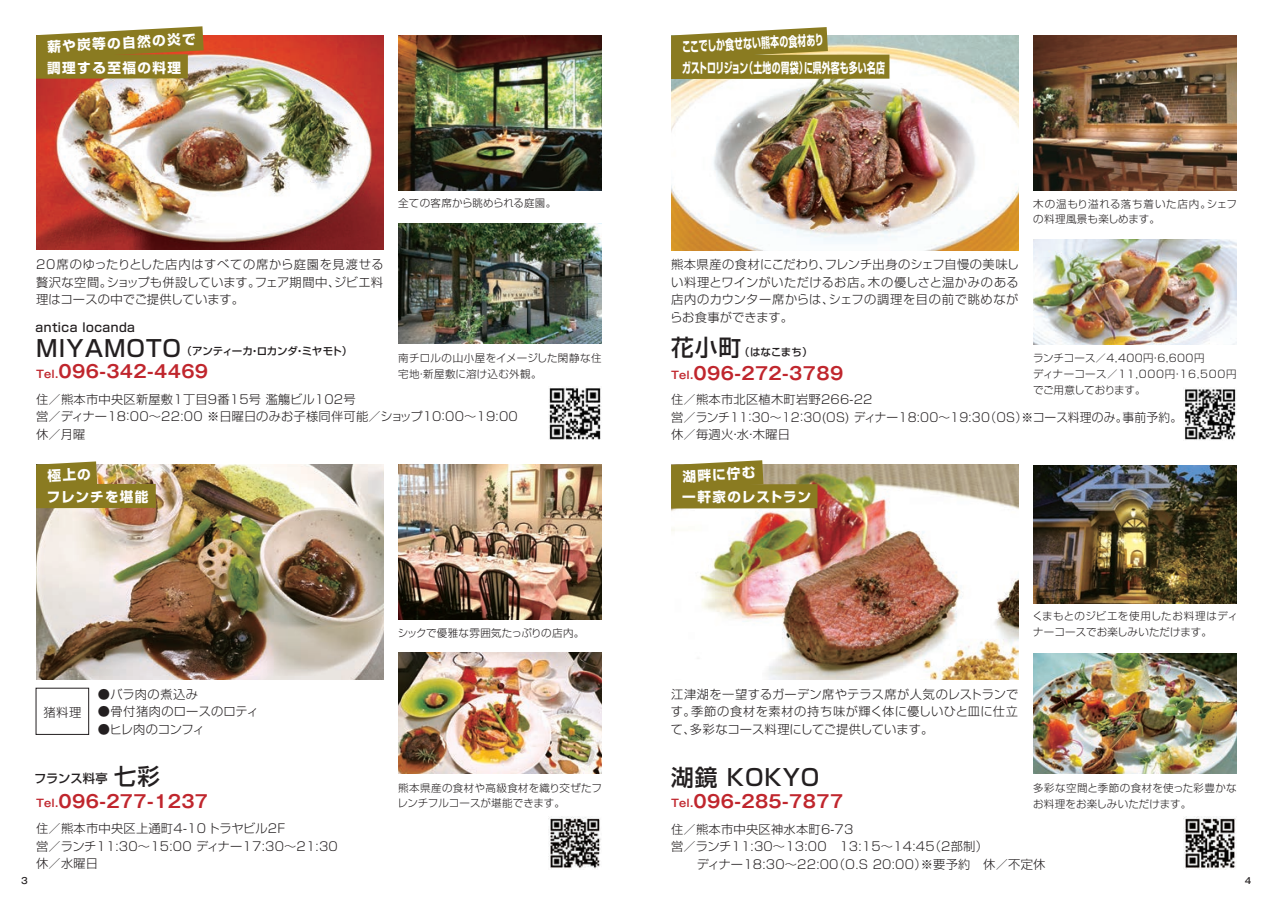
<style>
.page{position:relative;width:1270px;height:903px;background:#fff}
.page>*{position:absolute;margin:0;border:0;box-sizing:border-box;transform-origin:0 0}
.t1{font:500 22.75px "Shin Go Pro";letter-spacing:.04em;color:#231f20}
.t2{font:700 17.5px "Gothic MB101 Pro De";letter-spacing:.02em;color:#c0262d}
.t3{font:700 13.65px "Shin Go Pro";letter-spacing:.01em;color:#fff;scale:.65 1}
.t4{font:700 13.65px "Shin Go Pro";letter-spacing:.03em;color:#fff;scale:.65 1}
.t5{font:700 13.65px "Shin Go Pro";letter-spacing:.03em;color:#fff}
.t6{font:700 13.65px "Shin Go Pro";letter-spacing:.1em;color:#fff}
.t7{font:700 13.65px "Shin Go Pro";letter-spacing:.07em;color:#fff}
.t8{font:700 13.65px "Shin Go Pro";letter-spacing:.08em;color:#fff}
.t9{font:300 12.25px/17.5px "Shin Go Pro";letter-spacing:.02em;color:#231f20}
.t10{font:500 12.25px "Shin Go Pro";letter-spacing:.04em;color:#231f20}
.t11{font:300 12.25px "Shin Go Pro";letter-spacing:-.025em;color:#231f20}
.t12{font:300 12.25px "Shin Go Pro";letter-spacing:.04em;color:#231f20}
.t13{font:300 10.5px/15.8px "Shin Go Pro";letter-spacing:.02em;color:#231f20}
.t14{font:300 10.5px/15.8px "Shin Go Pro";letter-spacing:.04em;color:#231f20}
.t15{font:500 10.5px "Shin Go Pro";letter-spacing:-.015em;color:#231f20}
.t16{font:500 8.75px "Gothic MB101 Pro";color:#231f20}
.s1{font-size:10.5px}
.s2{font-size:22.75px}
</style>
<div class="page">
<img style="left:36px;top:35px;width:347px;height:215px">
<img style="left:398px;top:35px;width:203px;height:155px">
<img style="left:398px;top:223px;width:203px;height:121px">
<svg style="left:36px;top:26px;width:168px;height:33px"></svg>
<div style="left:36px;top:54px;width:152px;height:25px;background:#8a7b21"></div>
<img style="left:549px;top:387px;width:52px;height:53px">
<img style="left:671px;top:35px;width:347px;height:215px">
<img style="left:1033px;top:35px;width:204px;height:156px">
<svg style="left:671px;top:27px;width:157px;height:28px;background:#9f9247"></svg>
<div style="left:671px;top:55px;width:218px;height:24px;background:#8a7b21"></div>
<img style="left:1184px;top:388px;width:52px;height:52px">
<img style="left:1033px;top:239px;width:204px;height:105px">
<img style="left:36px;top:465px;width:347px;height:214px">
<img style="left:398px;top:465px;width:203px;height:155px">
<img style="left:398px;top:653px;width:204px;height:120px">
<div style="left:36px;top:484px;width:120px;height:24px;background:#8a7b21"></div>
<img style="left:549px;top:816px;width:52px;height:53px">
<img style="left:671px;top:465px;width:347px;height:215px">
<img style="left:1033px;top:653px;width:203px;height:121px">
<svg style="left:671px;top:460px;width:92px;height:24px;background:#968938"></svg>
<div style="left:671px;top:484px;width:146px;height:24px;background:#8a7b21"></div>
<img style="left:1184px;top:817px;width:52px;height:53px">
<div style="left:36px;top:688px;width:53px;height:47px;border:1px solid #231f20"></div>
<img style="left:1033px;top:465px;width:203px;height:138px">
<svg style="left:36px;top:461px;width:61px;height:23px"></svg>
<p class="t5" style="left:47px;top:36px;width:150px;rotate:-3deg">薪や炭等の自然の炎で</p>
<p class="t6" style="left:47px;top:57px;width:135px">調理する至福の料理</p>
<p class="t13" style="left:398px;top:194px;width:160px">全ての客席から眺められる庭園。</p>
<p class="t9" style="left:36px;top:254px;width:349px;text-align:justify">20席のゆったりとした店内はすべての席から庭園を見渡せる贅沢な空間。ショップも併設しています。フェア期間中、ジビエ料理はコースの中でご提供しています。</p>
<p class="t10" style="left:36px;top:318px;width:101px">antica locanda</p>
<h1 class="t1" style="left:36px;top:330px;width:146px">MIYAMOTO</h1>
<h2 class="t2" style="left:36px;top:357px;width:174px"><span class="s1">Tel.</span>096-342-4469</h2>
<p class="t9" style="left:36px;top:389px;width:483px">住／熊本市中央区新屋敷1丁目9番15号 濫觴ビル102号<br>営／ディナー18：00～22:00 ※日曜日のみお子様同伴可能／ショップ10：00～19:00休／月曜</p>
<p class="t15" style="left:181px;top:343px;width:172px">（アンティーカ・ロカンダ・ミヤモト）</p>
<p class="t13" style="left:398px;top:349px;width:205px">南チロルの山小屋をイメージした閑静な住宅地・新屋敷に溶け込む外観。</p>
<p class="t8" style="left:47px;top:486px;width:103px">フレンチを堪能</p>
<p class="t9" style="left:44px;top:702px;width:39px">猪料理</p>
<p class="t12" style="left:98px;top:684px;width:102px">●バラ肉の煮込み</p>
<p class="t9" style="left:98px;top:701px;width:162px">●骨付猪肉のロースのロティ</p>
<p class="t11" style="left:98px;top:719px;width:108px">●ヒレ肉のコンフィ</p>
<p class="t10" style="left:34px;top:768px;width:128px">フランス料亭<span class="s2">七彩</span></p>
<h2 class="t2" style="left:36px;top:787px;width:174px"><span class="s1">Tel.</span>096-277-1237</h2>
<p class="t9" style="left:36px;top:818px;width:303px">住／熊本市中央区上通町4-10 トラヤビル2F<br>営／ランチ11:30～15:00 ディナー17:30～21:30休／水曜日</p>
<p class="t13" style="left:398px;top:624px;width:188px">シックで優雅な雰囲気たっぷりの店内。</p>
<p class="t13" style="left:397px;top:778px;width:206px">熊本県産の食材や高級食材を織り交ぜたフレンチフルコースが堪能できます。</p>
<p class="t4" style="left:681px;top:36px;width:220px;rotate:-3deg">ここでしか食せない熊本の食材あり</p>
<p class="t3" style="left:682px;top:57px;width:313px">ガストロリジョン（土地の胃袋）に県外客も多い名店</p>
<p class="t9" style="left:670px;top:254px;width:351px;text-align:justify">熊本県産の食材にこだわり、フレンチ出身のシェフ自慢の美味しい料理とワインがいただけるお店。木の優しさと温かみのある店内のカウンター席からは、シェフの調理を目の前で眺めながらお食事ができます。</p>
<p class="t14" style="left:1033px;top:195px;width:205px">木の温もり溢れる落ち着いた店内。シェフの料理風景も楽しめます。</p>
<p class="t15" style="left:671px;top:343px;width:143px"><span class="s2">花小町</span>（はなこまち）</p>
<h2 class="t2" style="left:671px;top:359px;width:174px"><span class="s1">Tel.</span>096-272-3789</h2>
<p class="t14" style="left:1033px;top:349px;width:205px">ランチコース／4,400円・6,600円<br>ディナーコース／11,000円・16,500円でご用意しております。</p>
<p class="t9" style="left:671px;top:389px;width:513px">住／熊本市北区植木町岩野266-22<br>営／ランチ11：30～12：30(OS) ディナー18:00～19:30（OS）※コース料理のみ。事前予約。休／毎週火・水・木曜日</p>
<p class="t5" style="left:682px;top:466px;width:75px;rotate:-3deg">湖畔に佇む</p>
<p class="t7" style="left:682px;top:486px;width:130px">一軒家のレストラン</p>
<p class="t13" style="left:1032px;top:607px;width:207px">くまもとのジビエを使用したお料理はディナーコースでお楽しみいただけます。</p>
<p class="t9" style="left:671px;top:684px;width:349px;text-align:justify">江津湖を一望するガーデン席やテラス席が人気のレストランです。季節の食材を素材の持ち味が輝く体に優しいひと皿に仕立て、多彩なコース料理にしてご提供しています。</p>
<h1 class="t1" style="left:671px;top:758px;width:150px">湖鏡 KOKYO</h1>
<h2 class="t2" style="left:671px;top:787px;width:174px"><span class="s1">Tel.</span>096-285-7877</h2>
<p class="t9" style="left:671px;top:819px;width:184px">住／熊本市中央区神水本町6-73</p>
<p class="t9" style="left:671px;top:836px;width:318px">営／ランチ11:30～13:00　13:15～14:45（2部制）</p>
<p class="t9" style="left:697px;top:854px;width:350px">ディナー18:30～22:00（O.S 20:00）※要予約　休／不定休</p>
<p class="t13" style="left:1033px;top:779px;width:205px">多彩な空間と季節の食材を使った彩豊かなお料理をお楽しみいただけます。</p>
<p class="t16" style="left:21px;top:873px;width:8px">3</p>
<p class="t16" style="left:1245px;top:873px;width:8px">4</p>
</div>
